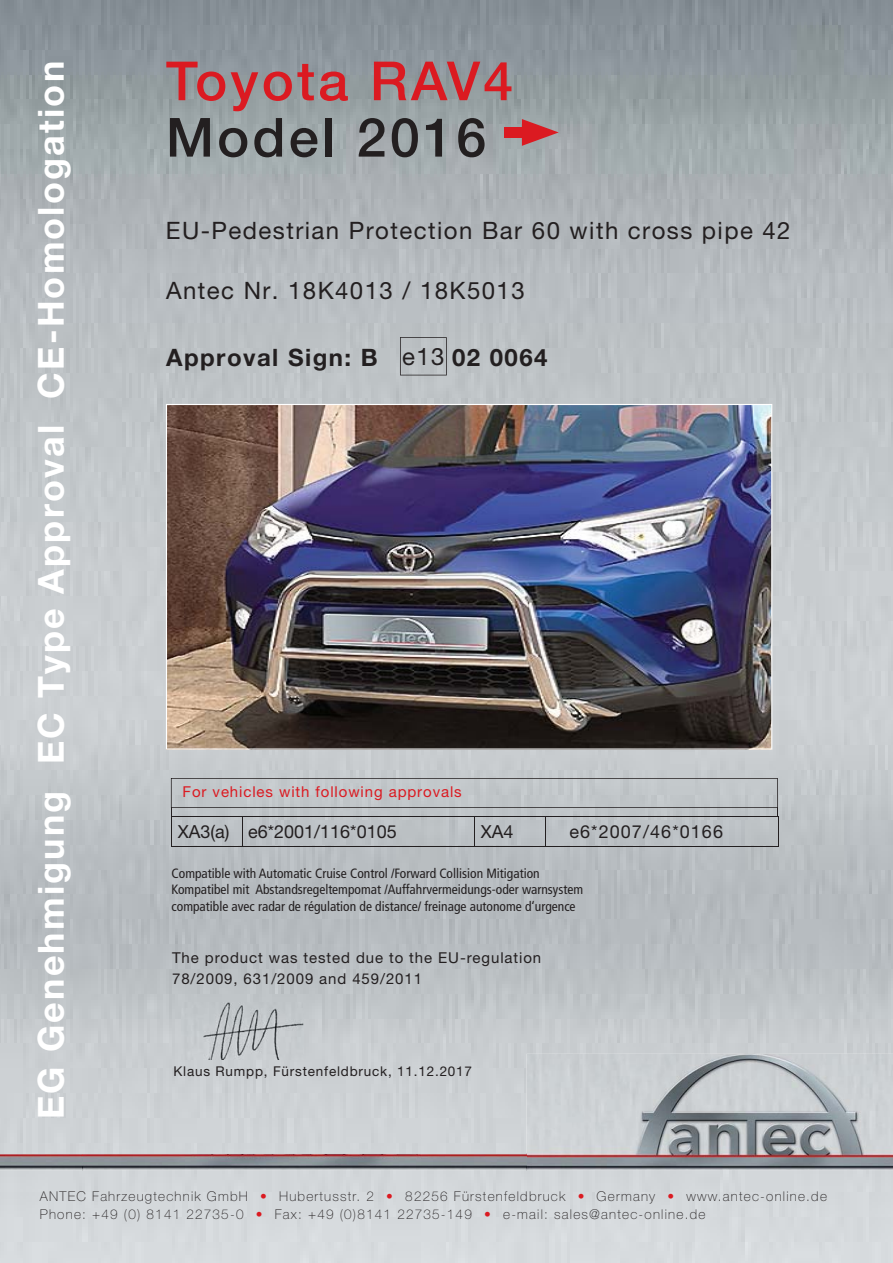
<style>
.page{position:relative;width:893px;height:1263px;background:#fff}
.page>*{position:absolute;margin:0;border:0;box-sizing:border-box;transform-origin:0 0}
.t1{font:500 54px "Helvetica Neue LT Pro";letter-spacing:.06em;color:#db1a21}
.t2{font:500 54px "Helvetica Neue LT Pro";letter-spacing:.06em;color:#231f20}
.t3{font:700 36px "Helvetica Neue LT Pro";letter-spacing:.06em;color:#fff}
.t4{font:24px "Helvetica Neue LT Pro";letter-spacing:.06em;color:#231f20}
.t5{font:700 24px "Helvetica Neue LT Pro";letter-spacing:.06em;color:#231f20}
.t6{font:18px "Helvetica Neue LT Pro";color:#231f20}
.t7{font:18px "Helvetica Neue LT Pro";letter-spacing:.06em;color:#231f20}
.t8{font:15px/21px "Helvetica Neue LT Pro";letter-spacing:.06em;color:#231f20}
.t9{font:15px "Helvetica Neue LT Pro";letter-spacing:.06em;color:#db1a21}
.t10{font:condensed 13.5px/16.2px "Frutiger";color:#231f20}
.t11{font:100 13.5px/18px "Helvetica Neue LT Pro";letter-spacing:.09em;color:#231f20}
.t12{font:13.5px "Helvetica Neue LT Pro";letter-spacing:.06em;color:#231f20}
.s1{font-weight:400}
.s2{color:#db1a21}
</style>
<div class="page">
<img style="left:0;top:0;width:892px;height:1263px">
<svg style="left:400px;top:337px;width:47px;height:38px;background:#b3b7ba"></svg>
<img style="left:526px;top:1054px;width:366px;height:116px">
<img style="left:0;top:1154px;width:526px;height:16px">
<svg style="left:526px;top:1154px;width:1px;height:16px"></svg>
<svg style="left:82px;top:1154px;width:1px;height:16px"></svg>
<img style="left:166px;top:404px;width:606px;height:346px">
<svg style="left:171px;top:778px;width:608px;height:68px;background:#b8bcc0"></svg>
<hr style="left:171px;top:846px;width:607px;height:1px;background:#231f20">
<img style="left:181px;top:1003px;width:122px;height:56px">
<div style="left:504px;top:127px;width:33px;height:11px;background:#db1a21"></div>
<svg style="left:522px;top:119px;width:36px;height:27px"></svg>
<h2 class="t3" style="left:30px;top:1119px;width:1060px;rotate:-90deg">EG Genehmigung EC Type Approval CE-Homologation</h2>
<h1 class="t1" style="left:166px;top:50px;width:349px">Toyota RAV4</h1>
<h1 class="t2" style="left:166px;top:106px;width:322px">Model 2016</h1>
<h3 class="t4" style="left:166px;top:222px;width:626px">EU-Pedestrian Protection Bar 60 with cross pipe 42</h3>
<h3 class="t4" style="left:166px;top:282px;width:360px">Antec Nr. 18K4013 / 18K5013</h3>
<h3 class="t5" style="left:166px;top:344px;width:213px">Approval Sign: B</h3>
<h3 class="t5" style="left:402px;top:344px;width:147px"><span class="s1">e13</span> 02 0064</h3>
<p class="t9" style="left:183px;top:786px;width:281px">For vehicles with following approvals</p>
<h3 class="t6" style="left:178px;top:825px;width:220px">XA3(a) e6*2001/116*0105</h3>
<h3 class="t6" style="left:481px;top:825px;width:34px">XA4</h3>
<h3 class="t7" style="left:569px;top:825px;width:155px">e6*2007/46*0166</h3>
<p class="t10" style="left:171px;top:867px;width:413px">Compatible with Automatic Cruise Control /Forward Collision Mitigation<br>Kompatibel mit Abstandsregeltempomat /Auffahrvermeidungs-oder warnsystem compatible avec radar de régulation de distance/ freinage autonome d‘urgence</p>
<p class="t8" style="left:172px;top:949px;width:370px">The product was tested due to the EU-regulation<br>78/2009, 631/2009 and 459/2011</p>
<p class="t12" style="left:173px;top:1067px;width:300px">Klaus Rumpp, Fürstenfeldbruck, 11.12.2017</p>
<p class="t11" style="left:40px;top:1189px;width:788px">ANTEC Fahrzeugtechnik GmbH <span class="s2">•</span> Hubertusstr. 2 <span class="s2">•</span> 82256 Fürstenfeldbruck <span class="s2">•</span> Germany <span class="s2">•</span> www.antec-online.de<br>Phone: +49 (0) 8141 22735-0 <span class="s2">•</span> Fax: +49 (0)8141 22735-149 <span class="s2">•</span> e-mail: sales@antec-online.de</p>
</div>
